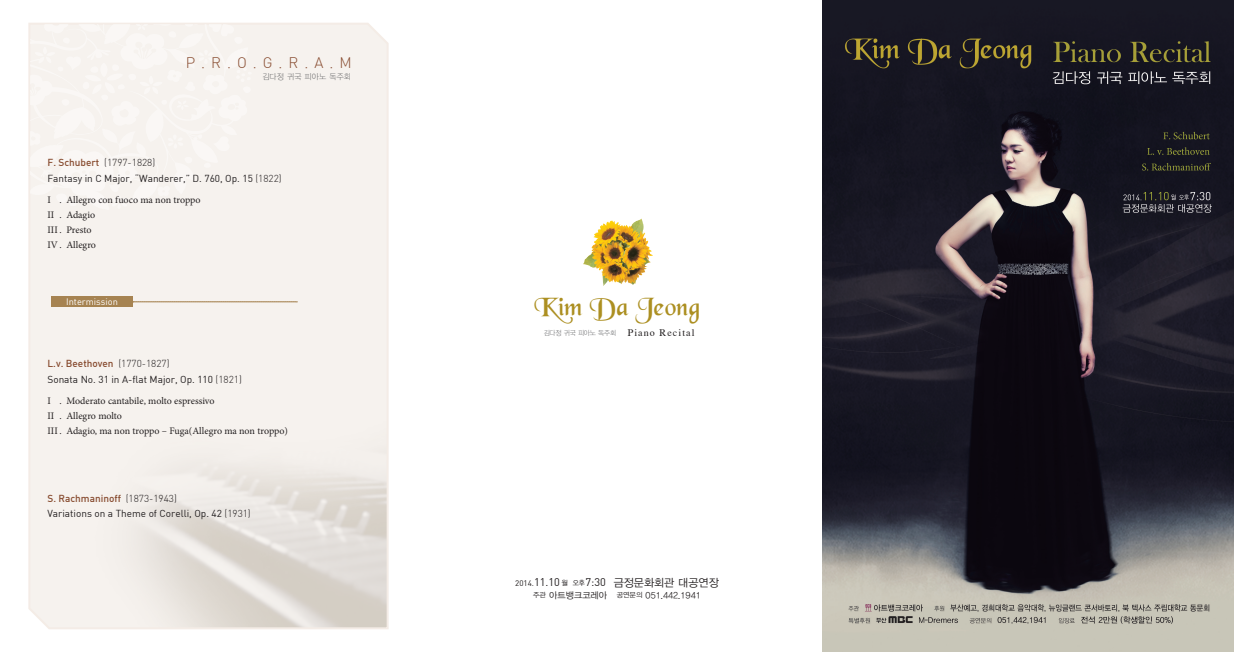
<style>
.page{position:relative;width:1234px;height:652px;background:#fff}
.page>*{position:absolute;margin:0;border:0;box-sizing:border-box;transform-origin:0 0}
.t1{font:26.2px "Black Chancery";letter-spacing:.01em;color:#ac8f21}
.t2{font:15px "Dinlig";color:#874b2f}
.t3{font:11px "YDIYGO320";color:#231f20}
.t4{font:10px/15px "Minion Pro";color:#231f20}
.t5{font:10px "Dinreg";color:#231f20}
.t6{font:10px "Dinmed";color:#874b2f}
.t7{font:10px "Romantic";letter-spacing:.11em;color:#231f20}
.t8{font:10px "Dinlig";color:#231f20}
.t9{font:9.2px "Dinreg";color:#fff}
.t10{font:9px "YDIYGO320";color:#231f20}
.t11{font:8px "YDVYGO31";letter-spacing:.02em;color:#57585a}
.s1{font-family:"Dinmed";color:#874b2f}
.s2{font-family:"Dinlig"}
.s3{font-family:"Dinlig";color:#231f20}
.s4{font-family:"YDVYGO31";font-size:7px;color:#57585a}
.s5{font-family:"Dinreg";font-size:8px}
.s6{font-family:"Dinreg"}
.s7{font-size:7px}
</style>
<div class="page">
<svg style="left:28px;top:23px;width:361px;height:606px;background:#f1ede8"></svg>
<div style="left:30px;top:25px;width:221px;height:185px;background:#f6f2ee"></div>
<svg style="left:183px;top:157px;width:9px;height:6px"></svg>
<svg style="left:168px;top:135px;width:15px;height:14px"></svg>
<svg style="left:212px;top:136px;width:18px;height:15px"></svg>
<svg style="left:30px;top:131px;width:12px;height:16px"></svg>
<div style="left:55px;top:149px;width:83px;height:60px;background:#f9f6f4"></div>
<svg style="left:30px;top:73px;width:24px;height:34px"></svg>
<div style="left:61px;top:25px;width:191px;height:102px;background:#f6f2ee"></div>
<img style="left:583px;top:219px;width:58px;height:45px">
<img style="left:822px;top:0;width:411px;height:652px">
<div style="left:51px;top:297px;width:81px;height:10px;background:#a68351"></div>
<svg style="left:133px;top:302px;width:164px;height:1px"></svg>
<h2 class="t2" style="left:186px;top:53px;width:167px">P.R.O.G.R.A.M</h2>
<p class="t11" style="left:262px;top:72px;width:90px">김다정 귀국 피아노 독주회</p>
<p class="t8" style="left:47px;top:156px;width:109px"><span class="s1">F. Schubert</span> (1797-1828)</p>
<p class="t5" style="left:47px;top:172px;width:235px">Fantasy in C Major, “Wanderer,” D. 760, Op. 15 <span class="s2">(1822)</span></p>
<p class="t4" style="left:47px;top:192px;width:155px">I . Allegro con fuoco ma non troppo<br>II . Adagio<br>III . Presto<br>IV . Allegro</p>
<p class="t9" style="left:66px;top:296px;width:53px">Intermission</p>
<p class="t6" style="left:47px;top:357px;width:123px">L.v. Beethoven <span class="s3">(1770-1827)</span></p>
<p class="t5" style="left:47px;top:373px;width:196px">Sonata No. 31 in A-flat Major, Op. 110 <span class="s2">(1821)</span></p>
<p class="t4" style="left:47px;top:394px;width:242px">I . Moderato cantabile, molto espressivo<br>II . Allegro molto<br>III . Adagio, ma non troppo – Fuga(Allegro ma non troppo)</p>
<p class="t6" style="left:47px;top:492px;width:131px">S. Rachmaninoff <span class="s3">(1873-1943)</span></p>
<p class="t5" style="left:47px;top:508px;width:205px">Variations on a Theme of Corelli, Op. 42 <span class="s2">(1931)</span></p>
<h1 class="t1" style="left:534px;top:293px;width:166px">Kim Da Jeong</h1>
<p class="t7" style="left:543px;top:327px;width:152px"><span class="s4">김다정 귀국 피아노 독주회</span> Piano Recital</p>
<p class="t3" style="left:515px;top:576px;width:205px"><span class="s5">2014.</span><span class="s6">11.10</span> <span class="s7">월 오후</span><span class="s6">7:30</span> 금정문화회관 대공연장</p>
<p class="t10" style="left:533px;top:590px;width:169px"><span class="s7">주관</span> 아트뱅크코레아 <span class="s7">공연문의</span> 051.442.1941</p>
</div>
